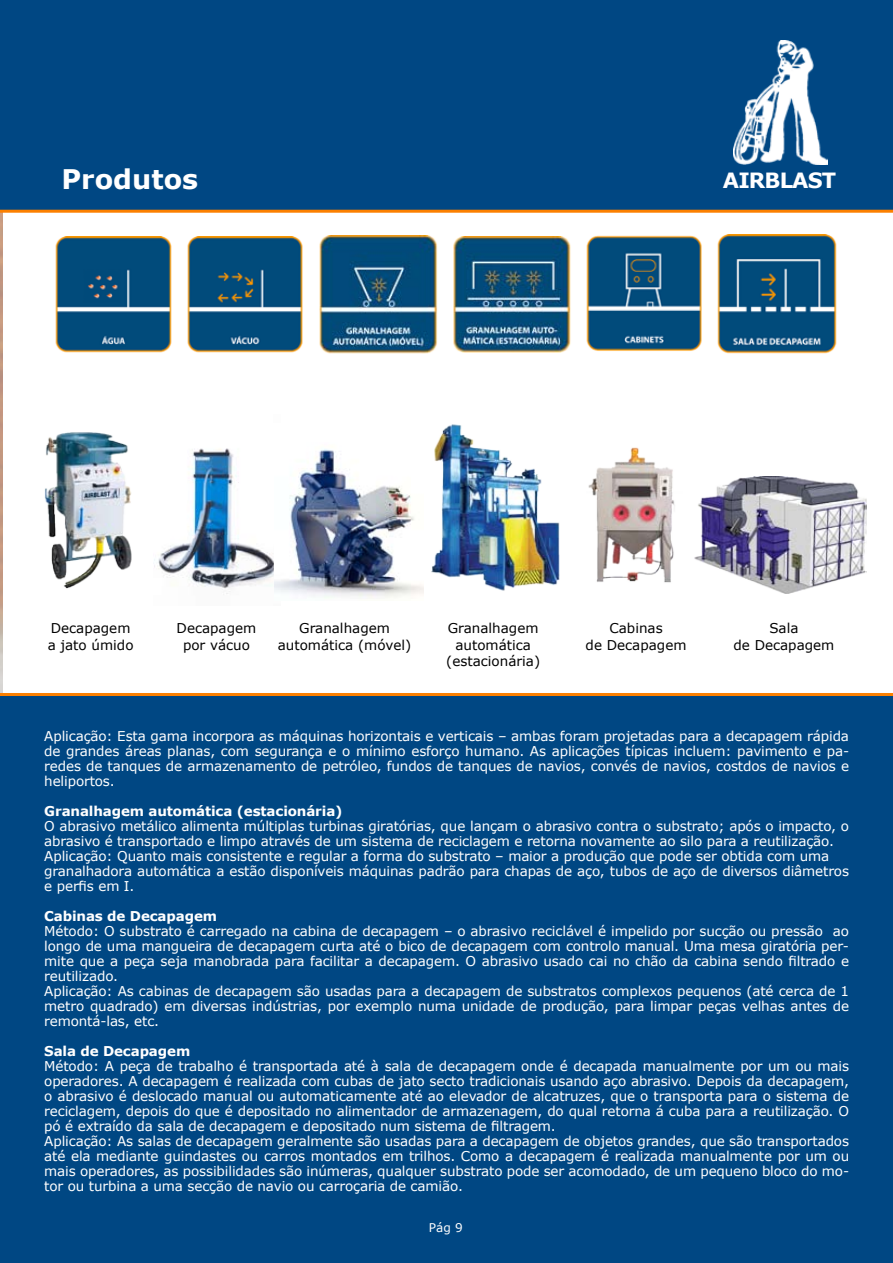
<style>
.page{position:relative;width:893px;height:1263px;background:#fff}
.page>*{position:absolute;margin:0;border:0;box-sizing:border-box;transform-origin:0 0}
.t1{font:700 27px "Verdana";color:#fff}
.t2{font:700 21px "Verdana";letter-spacing:-.04em;color:#fff}
.t3{font:13.5px/15px "Verdana";letter-spacing:-.01em;color:#fff}
.t4{font:13.5px/16.2px "Verdana";color:#000;text-align:center}
.t5{font:700 13.5px "Verdana";letter-spacing:-.01em;color:#fff}
.t6{font:12px "Verdana";color:#fff}
</style>
<div class="page">
<div style="left:0;top:0;width:893px;height:211px;background:#004783"></div>
<div style="left:0;top:696px;width:893px;height:567px;background:#004783"></div>
<img style="left:734px;top:40px;width:93px;height:124px">
<svg style="left:0;top:210px;width:893px;height:486px"></svg>
<img style="left:153px;top:414px;width:128px;height:192px">
<img style="left:27px;top:419px;width:119px;height:179px">
<img style="left:417px;top:383px;width:171px;height:209px">
<img style="left:586px;top:439px;width:96px;height:152px">
<img style="left:582px;top:232px;width:123px;height:122px">
<img style="left:274px;top:443px;width:149px;height:157px">
<img style="left:694px;top:476px;width:173px;height:117px">
<img style="left:52px;top:237px;width:120px;height:118px">
<img style="left:183px;top:237px;width:122px;height:118px">
<img style="left:572px;top:236px;width:4px;height:120px">
<img style="left:714px;top:234px;width:127px;height:122px">
<img style="left:449px;top:236px;width:123px;height:120px">
<img style="left:315px;top:235px;width:124px;height:121px">
<h1 class="t1" style="left:62px;top:160px;width:138px">Produtos</h1>
<h2 class="t2" style="left:723px;top:166px;width:115px">AIRBLAST</h2>
<p class="t4" style="left:48px;top:620px;width:87px;text-align:left">Decapagem a jato úmido</p>
<p class="t4" style="left:177px;top:620px;width:81px">Decapagem por vácuo</p>
<p class="t4" style="left:278px;top:620px;width:135px">Granalhagem automática (móvel)</p>
<p class="t4" style="left:446px;top:620px;width:95px">Granalhagem automática (estacionária)</p>
<p class="t4" style="left:586px;top:620px;width:102px">Cabinas<br>de Decapagem</p>
<p class="t4" style="left:733px;top:620px;width:102px">Sala<br>de Decapagem</p>
<p class="t3" style="left:44px;top:728px;width:806px;text-align:justify">Aplicação: Esta gama incorpora as máquinas horizontais e verticais – ambas foram projetadas para a decapagem rápida de grandes áreas planas, com segurança e o mínimo esforço humano. As aplicações típicas incluem: pavimento e pa&shy;redes de tanques de armazenamento de petróleo, fundos de tanques de navios, convés de navios, costdos de navios e heliportos.</p>
<p class="t5" style="left:44px;top:801px;width:300px">Granalhagem automática (estacionária)</p>
<p class="t3" style="left:44px;top:818px;width:806px">O abrasivo metálico alimenta múltiplas turbinas giratórias, que lançam o abrasivo contra o substrato; após o impacto, o abrasivo é transportado e limpo através de um sistema de reciclagem e retorna novamente ao silo para a reutilização.<br>Aplicação: Quanto mais consistente e regular a forma do substrato – maior a produção que pode ser obtida com uma granalhadora automática a estão disponíveis máquinas padrão para chapas de aço, tubos de aço de diversos diâmetros e perfis em I.</p>
<p class="t5" style="left:44px;top:906px;width:174px">Cabinas de Decapagem</p>
<p class="t3" style="left:44px;top:923px;width:806px">Método: O substrato é carregado na cabina de decapagem – o abrasivo reciclável é impelido por sucção ou pressão ao longo de uma mangueira de decapagem curta até o bico de decapagem com controlo manual. Uma mesa giratória per&shy;mite que a peça seja manobrada para facilitar a decapagem. O abrasivo usado cai no chão da cabina sendo filtrado e reutilizado.<br>Aplicação: As cabinas de decapagem são usadas para a decapagem de substratos complexos pequenos (até cerca de 1 metro quadrado) em diversas indústrias, por exemplo numa unidade de produção, para limpar peças velhas antes de remontá-las, etc.</p>
<p class="t5" style="left:44px;top:1041px;width:147px">Sala de Decapagem</p>
<p class="t3" style="left:44px;top:1058px;width:806px">Método: A peça de trabalho é transportada até à sala de decapagem onde é decapada manualmente por um ou mais operadores. A decapagem é realizada com cubas de jato secto tradicionais usando aço abrasivo. Depois da decapagem, o abrasivo é deslocado manual ou automaticamente até ao elevador de alcatruzes, que o transporta para o sistema de reciclagem, depois do que é depositado no alimentador de armazenagem, do qual retorna á cuba para a reutilização. O pó é extraído da sala de decapagem e depositado num sistema de filtragem.<br>Aplicação: As salas de decapagem geralmente são usadas para a decapagem de objetos grandes, que são transportados até ela mediante guindastes ou carros montados em trilhos. Como a decapagem é realizada manualmente por um ou mais operadores, as possibilidades são inúmeras, qualquer substrato pode ser acomodado, de um pequeno bloco do mo&shy;tor ou turbina a uma secção de navio ou carroçaria de camião.</p>
<p class="t6" style="left:429px;top:1220px;width:35px">Pág 9</p>
</div>
